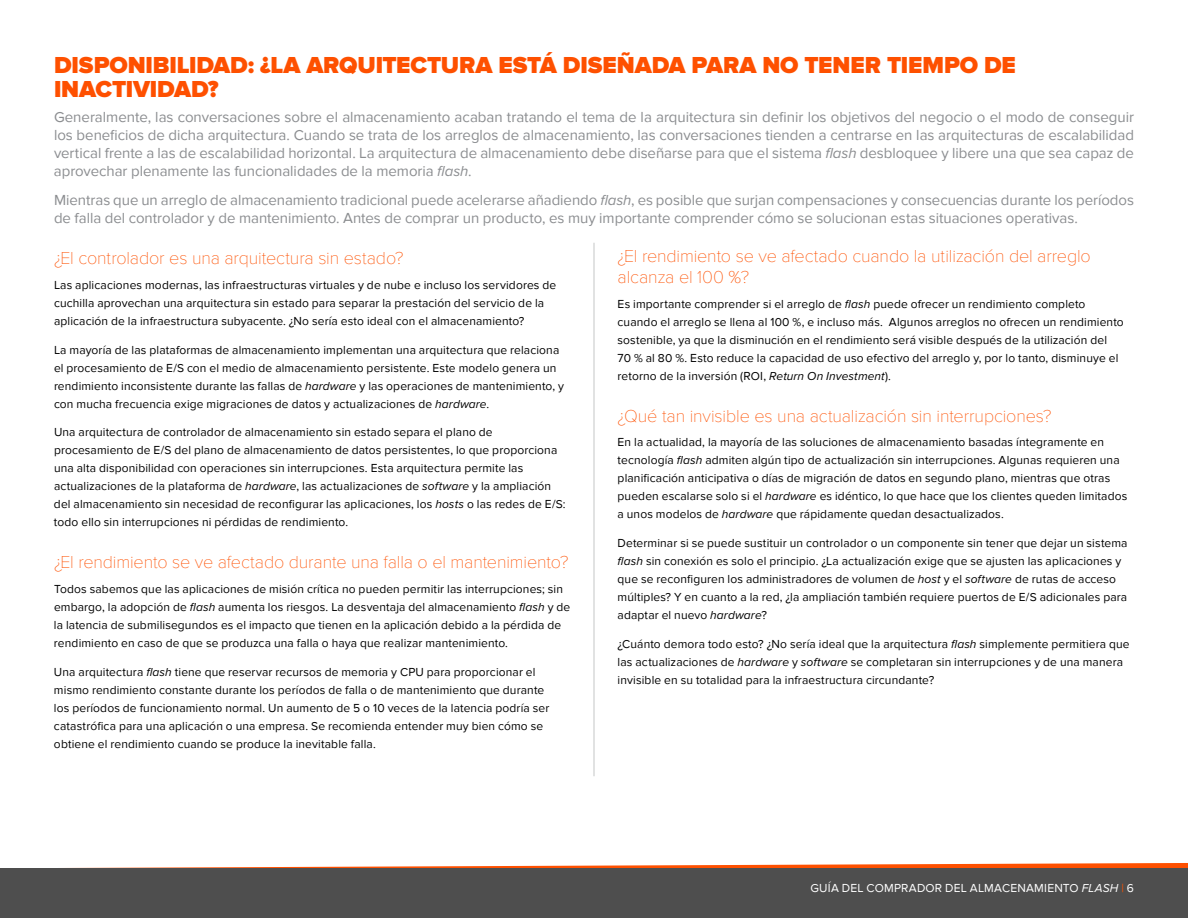
<style>
.page{position:relative;width:1188px;height:918px;background:#fff}
.page>*{position:absolute;margin:0;border:0;box-sizing:border-box;transform-origin:0 0}
.t1{font:900 24px/24px "Proxima Nova";letter-spacing:-.005em;color:#fe5000}
.t2{font:100 18px/21.6px "Proxima Nova T";letter-spacing:-.005em;color:#fe5000}
.t3{font:15px/18px "Proxima Nova";letter-spacing:-.005em;color:#8b8d90;text-align:justify}
.t4{font:12px/18px "Proxima Nova";letter-spacing:.01em;color:#000}
.t5{font:12px "Proxima Nova";letter-spacing:.015em;color:#fff}
.s1{font-style:italic}
.s2{color:#fe5000}
</style>
<div class="page">
<hr style="left:594px;top:243px;width:1px;height:533px;background:#c5c6c7">
<svg style="left:66px;top:863px;width:1122px;height:5px"></svg>
<div style="left:0;top:868px;width:1188px;height:50px;background:#4e4e4e"></div>
<h1 class="t1" style="left:54px;top:54px;width:963px">DISPONIBILIDAD: ¿LA ARQUITECTURA ESTÁ DISEÑADA PARA NO TENER TIEMPO DE<br>INACTIVIDAD?</h1>
<p class="t3" style="left:54px;top:108px;width:1082px">Generalmente, las conversaciones sobre el almacenamiento acaban tratando el tema de la arquitectura sin definir los objetivos del negocio o el modo de conseguir los beneficios de dicha arquitectura. Cuando se trata de los arreglos de almacenamiento, las conversaciones tienden a centrarse en las arquitecturas de escalabilidad vertical frente a las de escalabilidad horizontal. La arquitectura de almacenamiento debe diseñarse para que el sistema <span class="s1">flash</span> desbloquee y libere una que sea capaz de aprovechar plenamente las funcionalidades de la memoria <span class="s1">flash</span>.</p>
<p class="t3" style="left:54px;top:191px;width:1082px">Mientras que un arreglo de almacenamiento tradicional puede acelerarse añadiendo <span class="s1">flash</span>, es posible que surjan compensaciones y consecuencias durante los períodos de falla del controlador y de mantenimiento. Antes de comprar un producto, es muy importante comprender cómo se solucionan estas situaciones operativas.</p>
<h2 class="t2" style="left:54px;top:247px;width:351px">¿El controlador es una arquitectura sin estado?</h2>
<p class="t4" style="left:54px;top:276px;width:504px">Las aplicaciones modernas, las infraestructuras virtuales y de nube e incluso los servidores de cuchilla aprovechan una arquitectura sin estado para separar la prestación del servicio de la aplicación de la infraestructura subyacente. ¿No sería esto ideal con el almacenamiento?</p>
<p class="t4" style="left:54px;top:341px;width:512px">La mayoría de las plataformas de almacenamiento implementan una arquitectura que relaciona el procesamiento de E/S con el medio de almacenamiento persistente. Este modelo genera un rendimiento inconsistente durante las fallas de <span class="s1">hardware</span> y las operaciones de mantenimiento, y con mucha frecuencia exige migraciones de datos y actualizaciones de <span class="s1">hardware</span>.</p>
<p class="t4" style="left:54px;top:424px;width:513px">Una arquitectura de controlador de almacenamiento sin estado separa el plano de procesamiento de E/S del plano de almacenamiento de datos persistentes, lo que proporciona una alta disponibilidad con operaciones sin interrupciones. Esta arquitectura permite las actualizaciones de la plataforma de <span class="s1">hardware</span>, las actualizaciones de <span class="s1">software</span> y la ampliación del almacenamiento sin necesidad de reconfigurar las aplicaciones, los <span class="s1">hosts</span> o las redes de E/S: todo ello sin interrupciones ni pérdidas de rendimiento.</p>
<h2 class="t2" style="left:54px;top:551px;width:516px">¿El rendimiento se ve afectado durante una falla o el mantenimiento?</h2>
<p class="t4" style="left:54px;top:580px;width:518px">Todos sabemos que las aplicaciones de misión crítica no pueden permitir las interrupciones; sin embargo, la adopción de <span class="s1">flash</span> aumenta los riesgos. La desventaja del almacenamiento <span class="s1">flash</span> y de la latencia de submilisegundos es el impacto que tienen en la aplicación debido a la pérdida de rendimiento en caso de que se produzca una falla o haya que realizar mantenimiento.</p>
<p class="t4" style="left:54px;top:663px;width:497px">Una arquitectura <span class="s1">flash</span> tiene que reservar recursos de memoria y CPU para proporcionar el mismo rendimiento constante durante los períodos de falla o de mantenimiento que durante los períodos de funcionamiento normal. Un aumento de 5 o 10 veces de la latencia podría ser catastrófica para una aplicación o una empresa. Se recomienda entender muy bien cómo se obtiene el rendimiento cuando se produce la inevitable falla.</p>
<h2 class="t2" style="left:618px;top:245px;width:475px">¿El rendimiento se ve afectado cuando la utilización del arreglo alcanza el 100 %?</h2>
<p class="t4" style="left:618px;top:295px;width:508px">Es importante comprender si el arreglo de <span class="s1">flash</span> puede ofrecer un rendimiento completo cuando el arreglo se llena al 100 %, e incluso más. Algunos arreglos no ofrecen un rendimiento sostenible, ya que la disminución en el rendimiento será visible después de la utilización del<br>70 % al 80 %. Esto reduce la capacidad de uso efectivo del arreglo y, por lo tanto, disminuye el retorno de la inversión (ROI, <span class="s1">Return On Investment</span>).</p>
<h2 class="t2" style="left:618px;top:405px;width:435px">¿Qué tan invisible es una actualización sin interrupciones?</h2>
<p class="t4" style="left:618px;top:433px;width:511px">En la actualidad, la mayoría de las soluciones de almacenamiento basadas íntegramente en tecnología <span class="s1">flash</span> admiten algún tipo de actualización sin interrupciones. Algunas requieren una planificación anticipativa o días de migración de datos en segundo plano, mientras que otras pueden escalarse solo si el <span class="s1">hardware</span> es idéntico, lo que hace que los clientes queden limitados a unos modelos de <span class="s1">hardware</span> que rápidamente quedan desactualizados.</p>
<p class="t4" style="left:618px;top:534px;width:511px">Determinar si se puede sustituir un controlador o un componente sin tener que dejar un sistema <span class="s1">flash</span> sin conexión es solo el principio. ¿La actualización exige que se ajusten las aplicaciones y que se reconfiguren los administradores de volumen de <span class="s1">host</span> y el <span class="s1">software</span> de rutas de acceso múltiples? Y en cuanto a la red, ¿la ampliación también requiere puertos de E/S adicionales para adaptar el nuevo <span class="s1">hardware</span>?</p>
<p class="t4" style="left:618px;top:635px;width:514px">¿Cuánto demora todo esto? ¿No sería ideal que la arquitectura <span class="s1">flash</span> simplemente permitiera que las actualizaciones de <span class="s1">hardware</span> y <span class="s1">software</span> se completaran sin interrupciones y de una manera invisible en su totalidad para la infraestructura circundante?</p>
<p class="t5" style="left:811px;top:881px;width:325px">GUÍA DEL COMPRADOR DEL ALMACENAMIENTO <span class="s1">FLASH</span> <span class="s2">|</span> 6</p>
</div>
